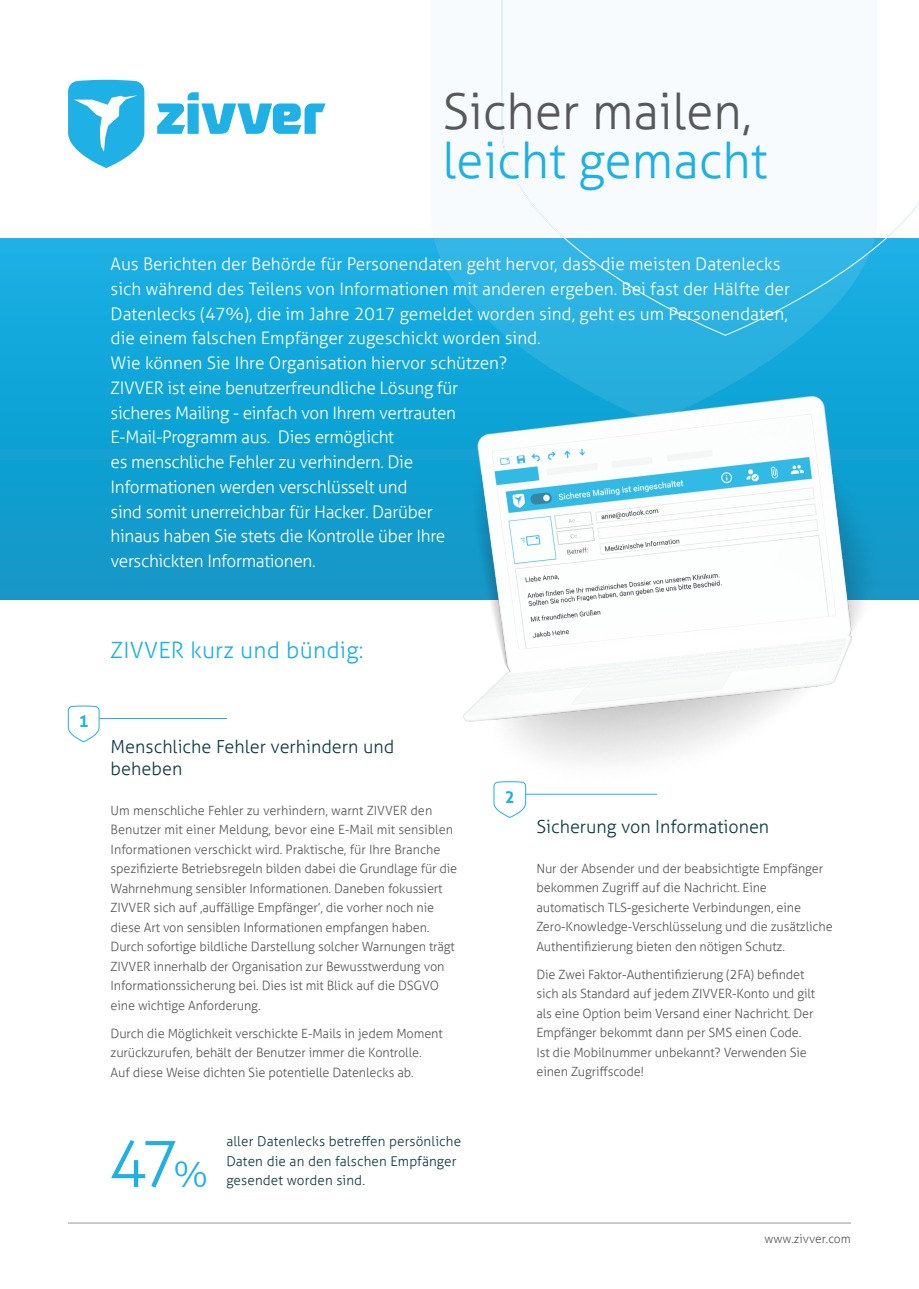
<style>
.page{position:relative;width:919px;height:1289px;background:#fff}
.page>*{position:absolute;margin:0;border:0;box-sizing:border-box;transform-origin:0 0}
.t1{font:300 64.95px "Aller";color:#1fb0e6}
.t2{font:300 49.5px/49.5px "Aller";color:#57585a}
.t3{font:300 22.5px "Aller";letter-spacing:.01em;color:#1fb0e6}
.t4{font:300 18px/21px "Aller";color:#103944}
.t5{font:300 17.25px/24.8px "Aller";color:#fff}
.t6{font:300 17.25px/24.8px "Aller";letter-spacing:-.02em;color:#fff}
.t7{font:700 16.5px "Aller";color:#1fb0e6}
.t8{font:300 13.5px/19.5px "Aller";letter-spacing:.01em;color:#103944}
.t9{font:300 12.75px/19.5px "Aller";letter-spacing:-.01em;color:#57585a}
.t10{font:300 12px "Aller";color:#57585a}
.s1{color:#1fb0e6}
.s2{font-size:35.7px}
</style>
<div class="page">
<div style="left:0;top:238px;width:918px;height:362px;background:linear-gradient(to bottom,#16b0e6,#1096c5)"></div>
<svg style="left:430px;top:238px;width:447px;height:109px;background:#23afe1"></svg>
<svg style="left:501px;top:0;width:417px;height:336px"></svg>
<svg style="left:68px;top:705px;width:31px;height:37px"></svg>
<hr style="left:68px;top:1222px;width:782px;height:1px;background:#939598">
<svg style="left:68px;top:80px;width:257px;height:88px"></svg>
<hr style="left:99px;top:718px;width:128px;height:1px;background:#1fb0e6">
<img style="left:261px;top:347px;width:657px;height:471px">
<svg style="left:493px;top:781px;width:33px;height:36px"></svg>
<hr style="left:526px;top:794px;width:131px;height:1px;background:#1fb0e6">
<p class="t2" style="left:442px;top:86px;width:326px">Sicher mailen, <span class="s1">leicht gemacht</span></p>
<p class="t5" style="left:111px;top:251px;width:681px">Aus Berichten der Behörde für Personendaten geht hervor, dass die meisten Datenlecks sich während des Teilens von Informationen mit anderen ergeben. Bei fast der Hälfte der Datenlecks (47%), die im Jahre 2017 gemeldet worden sind, geht es um Personendaten, die einem falschen Empfänger zugeschickt worden sind.</p>
<p class="t5" style="left:111px;top:350px;width:398px">Wie können Sie Ihre Organisation hiervor schützen?</p>
<p class="t6" style="left:111px;top:375px;width:349px">ZIVVER ist eine benutzerfreundliche Lösung für sicheres Mailing - einfach von Ihrem vertrauten E-Mail-Programm aus. Dies ermöglicht<br>es menschliche Fehler zu verhindern. Die Informationen werden verschlüsselt und<br>sind somit unerreichbar für Hacker. Darüber hinaus haben Sie stets die Kontrolle über Ihre verschickten Informationen.</p>
<p class="t7" style="left:79px;top:710px;width:11px">1</p>
<p class="t3" style="left:111px;top:636px;width:254px">ZIVVER kurz und bündig:</p>
<p class="t4" style="left:111px;top:736px;width:285px">Menschliche Fehler verhindern und beheben</p>
<p class="t9" style="left:111px;top:800px;width:348px">Um menschliche Fehler zu verhindern, warnt ZIVVER den Benutzer mit einer Meldung, bevor eine E-Mail mit sensiblen Informationen verschickt wird. Praktische, für Ihre Branche spezifizierte Betriebsregeln bilden dabei die Grundlage für die Wahrnehmung sensibler Informationen. Daneben fokussiert ZIVVER sich auf ‚auffällige Empfänger’, die vorher noch nie diese Art von sensiblen Informationen empfangen haben.<br>Durch sofortige bildliche Darstellung solcher Warnungen trägt ZIVVER innerhalb der Organisation zur Bewusstwerdung von Informationssicherung bei. Dies ist mit Blick auf die DSGVO eine wichtige Anforderung.</p>
<p class="t9" style="left:111px;top:1023px;width:333px">Durch die Möglichkeit verschickte E-Mails in jedem Moment zurückzurufen, behält der Benutzer immer die Kontrolle.<br>Auf diese Weise dichten Sie potentielle Datenlecks ab.</p>
<p class="t1" style="left:108px;top:1124px;width:101px">47<span class="s2">%</span></p>
<p class="t8" style="left:226px;top:1131px;width:236px">aller Datenlecks betreffen persönliche<br>Daten die an den falschen Empfänger</p>
<p class="t8" style="left:226px;top:1170px;width:140px">gesendet worden sind.</p>
<p class="t7" style="left:505px;top:786px;width:11px">2</p>
<p class="t4" style="left:536px;top:816px;width:234px">Sicherung von Informationen</p>
<p class="t9" style="left:536px;top:858px;width:298px">Nur der Absender und der beabsichtigte Empfänger bekommen Zugriff auf die Nachricht. Eine automatisch TLS-gesicherte Verbindungen, eine Zero-Knowledge-Verschlüsselung und die zusätzliche Authentifizierung bieten den nötigen Schutz.</p>
<p class="t9" style="left:536px;top:964px;width:280px">Die Zwei Faktor-Authentifizierung (2FA) befindet sich als Standard auf jedem ZIVVER-Konto und gilt als eine Option beim Versand einer Nachricht. Der Empfänger bekommt dann per SMS einen Code.<br>Ist die Mobilnummer unbekannt? Verwenden Sie einen Zugriffscode!</p>
<p class="t10" style="left:764px;top:1230px;width:88px">www.zivver.com</p>
</div>
